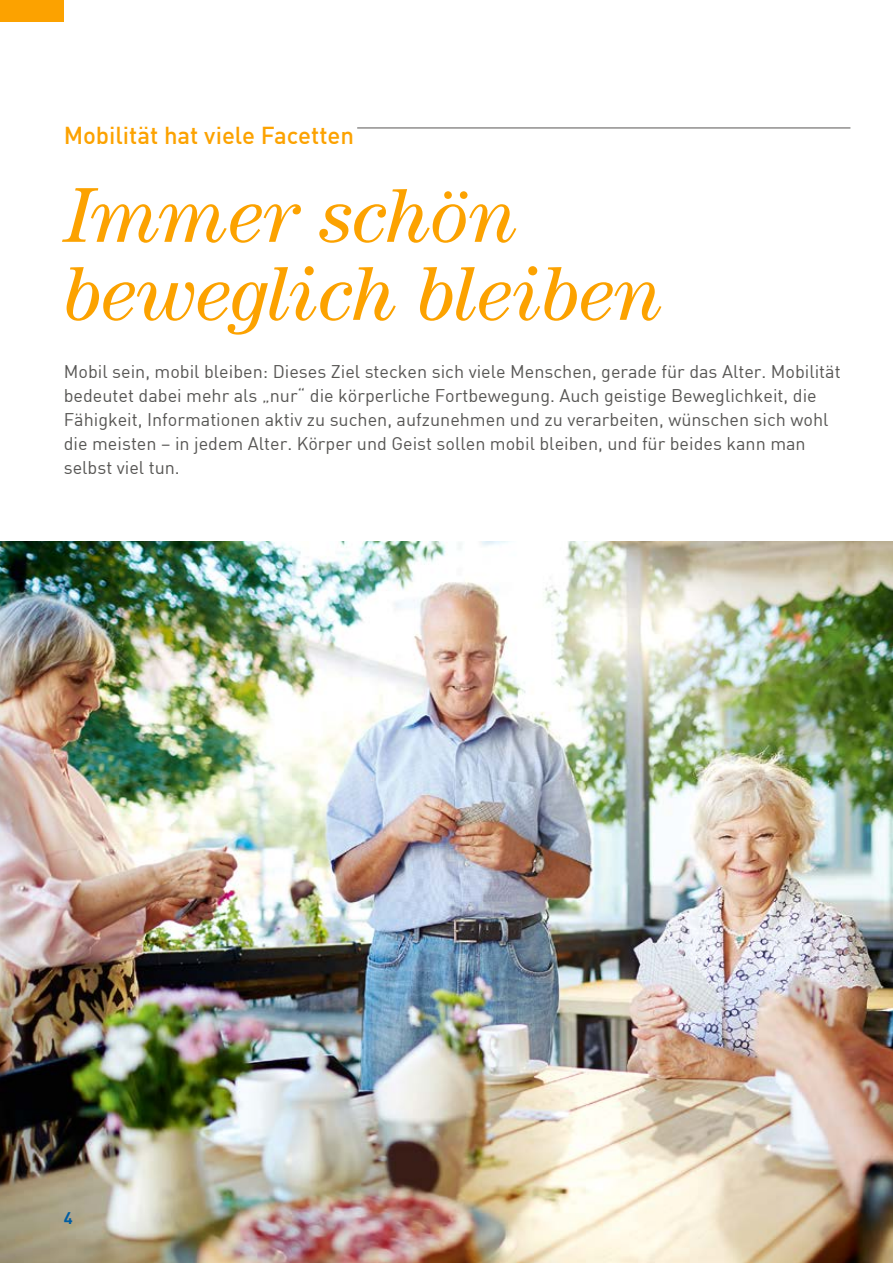
<style>
.page{position:relative;width:893px;height:1263px;background:#fff}
.page>*{position:absolute;margin:0;border:0;box-sizing:border-box;transform-origin:0 0}
.Inhalt_H2-_Überschrift_groß_52pt{font:italic 78px/78px "Century LT";letter-spacing:-.005em;color:#fca200}
.Inhalt_p-_Dachzeile_16pt{font:500 24px "DIN";letter-spacing:-.005em;color:#fca200}
.Inhalt_p-Artikel-Anlauftext_12pt{font:18px/24px "DIN";color:#575654}
.t1{font:700 16.5px "DIN";color:#005da2}
</style>
<div class="page">
<hr style="left:357px;top:128px;width:493px;height:1px;background:#575654">
<img style="left:0;top:541px;width:892px;height:722px">
<div style="left:0;top:0;width:64px;height:21px;background:#fca200"></div>
<p class="Inhalt_p-_Dachzeile_16pt" style="left:64px;top:124px;width:292px">Mobilität hat viele Facetten</p>
<h2 class="Inhalt_H2-_Überschrift_groß_52pt" style="left:64px;top:175px;width:600px">Immer schön beweglich bleiben</h2>
<p class="Inhalt_p-Artikel-Anlauftext_12pt" style="left:64px;top:361px;width:778px">Mobil sein, mobil bleiben: Dieses Ziel stecken sich viele Menschen, gerade für das Alter. Mobilität bedeutet dabei mehr als „nur“ die körperliche Fortbewegung. Auch geistige Beweglichkeit, die Fähigkeit, Informationen aktiv zu suchen, aufzunehmen und zu verarbeiten, wünschen sich wohl die meisten – in jedem Alter. Körper und Geist sollen mobil bleiben, und für beides kann man selbst viel tun.</p>
<p class="t1" style="left:64px;top:1210px;width:10px">4</p>
</div>
